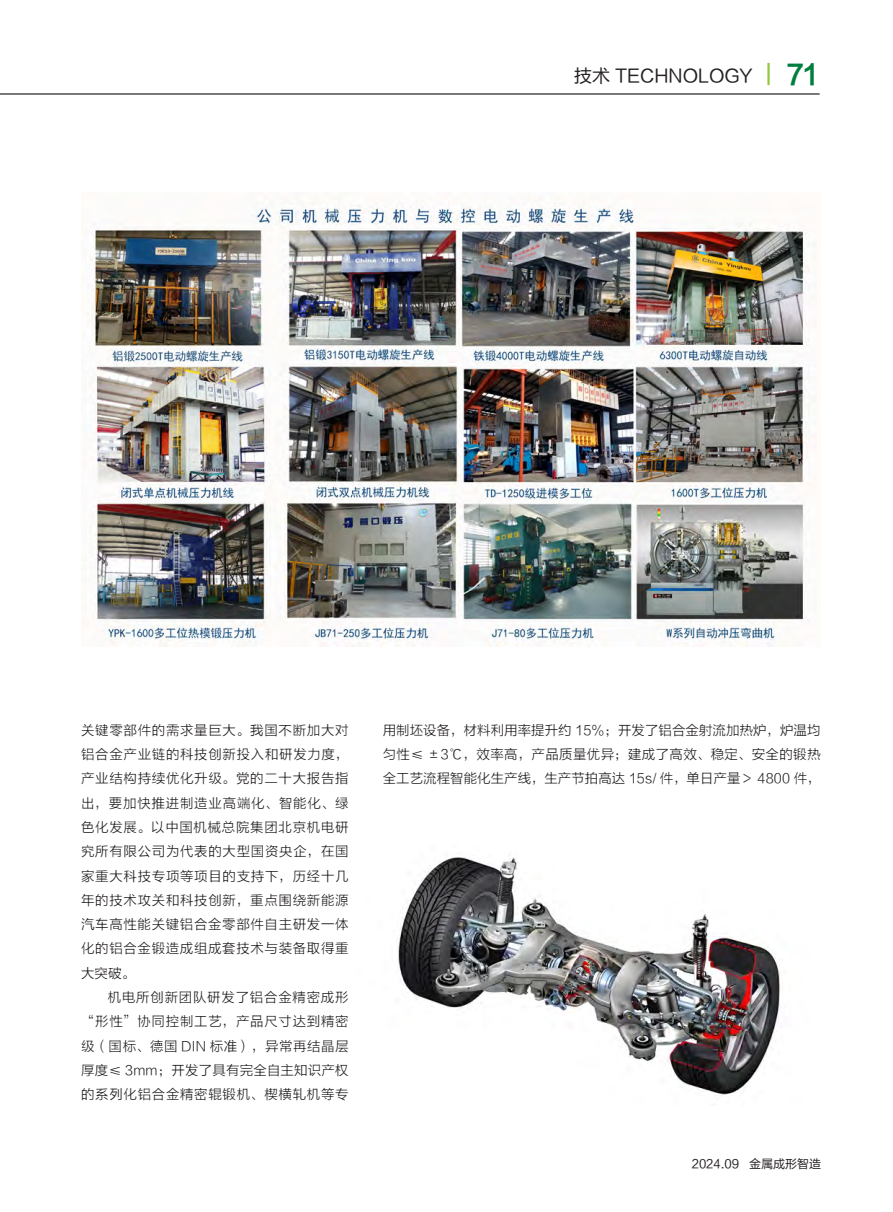
<style>
.page{position:relative;width:893px;height:1212px;background:#fff}
.page>*{position:absolute;margin:0;border:0;box-sizing:border-box;transform-origin:0 0}
.t1{font:18px "FZLTHK GBK1 0";color:#231f20}
.mfc内文_细黑{font:13.5px/24.3px "FZLTXHK";letter-spacing:.04em;color:#231f20;text-align:justify}
.t2{font:12px "FZLTHK GBK1 0";color:#231f20}
.s1{font-family:"FZLTCHJW GB1 0";font-size:27px;color:#007e3d}
</style>
<div class="page">
<hr style="left:0;top:93px;width:820px;height:2px;background:#231f20">
<hr style="left:767px;top:63px;width:3px;height:22px;background:#92c73d">
<img style="left:82px;top:196px;width:734px;height:450px">
<img style="left:398px;top:857px;width:383px;height:242px">
<h1 class="t1" style="left:574px;top:66px;width:246px">技术 TECHNOLOGY <span class="s1">71</span></h1>
<p class="mfc内文_细黑" style="left:81px;top:718px;width:269px">关键零部件的需求量巨大。我国不断加大对铝合金产业链的科技创新投入和研发力度，产业结构持续优化升级。党的二十大报告指出，要加快推进制造业高端化、智能化、绿色化发展。以中国机械总院集团北京机电研究所有限公司为代表的大型国资央企，在国家重大科技专项等项目的支持下，历经十几年的技术攻关和科技创新，重点围绕新能源汽车高性能关键铝合金零部件自主研发一体化的铝合金锻造成组成套技术与装备取得重大突破。</p>
<p class="mfc内文_细黑" style="left:81px;top:985px;width:269px;text-indent:27px">机电所创新团队研发了铝合金精密成形“形性”协同控制工艺，产品尺寸达到精密级（国标、德国 DIN 标准），异常再结晶层厚度≤ 3mm；开发了具有完全自主知识产权的系列化铝合金精密辊锻机、楔横轧机等专</p>
<p class="mfc内文_细黑" style="left:383px;top:718px;width:439px">用制坯设备，材料利用率提升约 15%；开发了铝合金射流加热炉，炉温均匀性≤ ±3℃，效率高，产品质量优异；建成了高效、稳定、安全的锻热全工艺流程智能化生产线，生产节拍高达 15s/ 件，单日产量＞ 4800 件，</p>
<p class="t2" style="left:692px;top:1157px;width:131px">2024.09 金属成形智造</p>
</div>
